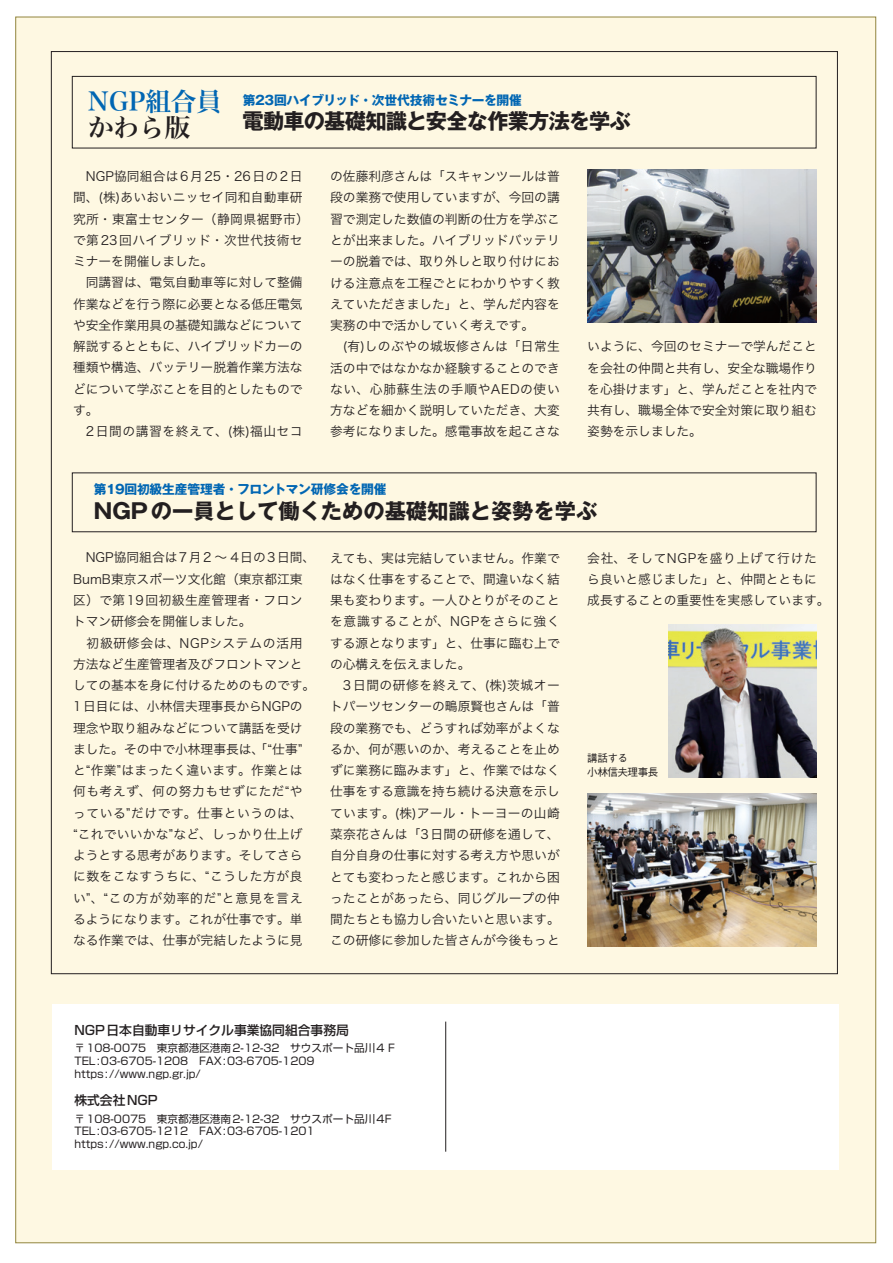
<style>
.page{position:relative;width:893px;height:1263px;background:#fff}
.page>*{position:absolute;margin:0;border:0;box-sizing:border-box;transform-origin:0 0}
.t1{font:25.5px "Hira Min Pro W6";color:#0166b3}
.t2{font:25.5px "Hira Min Pro W6";color:#231f20}
.t3{font:700 21.3px "Gothic MB101 Pro";color:#231f20}
.t4{font:700 21.3px "Gothic MB101 Pro";letter-spacing:-.04em;color:#231f20}
.t5{font:12.75px/21.3px "Hira Kaku Pro W3";color:#231f20}
.t6{font:12.75px/21.3px "Hira Kaku Pro W3";letter-spacing:.02em;color:#231f20}
.t7{font:700 12.75px "Gothic MB101 Pro";letter-spacing:-.02em;color:#0166b3}
.t8{font:500 12.75px "Shin Go Pro";color:#231f20}
.t9{font:12.75px "Hira Kaku Pro W3";letter-spacing:.04em;color:#231f20}
.t10{font:10.65px/12.8px "Shin Go Pro";color:#231f20}
.t11{font:500 10.65px/13.8px "Gothic BBB Pro";letter-spacing:-.05em;color:#231f20}
</style>
<div class="page">
<div style="left:15px;top:17px;width:861px;height:1226px;background:#fef8e2;border:1px solid #92853e"></div>
<div style="left:53px;top:1004px;width:786px;height:165px;background:#fff"></div>
<hr style="left:445px;top:1021px;width:1px;height:131px;background:#231f20">
<svg style="left:72px;top:76px;width:745px;height:73px"></svg>
<svg style="left:72px;top:472px;width:745px;height:60px"></svg>
<img style="left:587px;top:170px;width:230px;height:153px">
<img style="left:668px;top:624px;width:149px;height:153px">
<img style="left:587px;top:793px;width:230px;height:154px">
<h1 class="t1" style="left:88px;top:79px;width:135px">NGP組合員</h1>
<h1 class="t2" style="left:88px;top:105px;width:104px">かわら版</h1>
<p class="t7" style="left:243px;top:89px;width:281px">第23回ハイブリッド・次世代技術セミナーを開催</p>
<h2 class="t4" style="left:243px;top:103px;width:390px">電動車の基礎知識と安全な作業方法を学ぶ</h2>
<p class="t6" style="left:73px;top:165px;width:237px">　NGP協同組合は6月25・26日の2日間、(株)あいおいニッセイ同和自動車研究所・東富士センター（静岡県裾野市）で第23回ハイブリッド・次世代技術セミナーを開催しました。</p>
<p class="t5" style="left:73px;top:271px;width:231px;text-align:justify;text-indent:13px">同講習は、電気自動車等に対して整備作業などを行う際に必要となる低圧電気や安全作業用具の基礎知識などについて解説するとともに、ハイブリッドカーの種類や構造、バッテリー脱着作業方法などについて学ぶことを目的としたものです。</p>
<p class="t9" style="left:86px;top:420px;width:218px">2日間の講習を終えて、(株)福山セコ</p>
<p class="t5" style="left:330px;top:165px;width:231px">の佐藤利彦さんは「スキャンツールは普段の業務で使用していますが、今回の講習で測定した数値の判断の仕方を学ぶことが出来ました。ハイブリッドバッテリーの脱着では、取り外しと取り付けにおける注意点を工程ごとにわかりやすく教えていただきました」と、学んだ内容を実務の中で活かしていく考えです。<br>　(有)しのぶやの城坂修さんは「日常生活の中ではなかなか経験することのできない、心肺蘇生法の手順やAEDの使い方などを細かく説明していただき、大変参考になりました。感電事故を起こさな</p>
<p class="t5" style="left:587px;top:335px;width:231px;text-align:justify">いように、今回のセミナーで学んだことを会社の仲間と共有し、安全な職場作りを心掛けます」と、学んだことを社内で共有し、職場全体で安全対策に取り組む姿勢を示しました。</p>
<p class="t7" style="left:94px;top:479px;width:294px">第19回初級生産管理者・フロントマン研修会を開催</p>
<h2 class="t3" style="left:94px;top:493px;width:505px">NGPの一員として働くための基礎知識と姿勢を学ぶ</h2>
<p class="t5" style="left:73px;top:546px;width:244px">　NGP協同組合は7月2 〜 4日の3日間、<br>BumB東京スポーツ文化館（東京都江東区）で第19回初級生産管理者・フロントマン研修会を開催しました。</p>
<p class="t5" style="left:73px;top:631px;width:244px;text-indent:13px">初級研修会は、NGPシステムの活用方法など生産管理者及びフロントマンとしての基本を身に付けるためのものです。<br>1日目には、小林信夫理事長からNGPの理念や取り組みなどについて講話を受けました。その中で小林理事長は、「“仕事”と“作業”はまったく違います。作業とは何も考えず、何の努力もせずにただ“やっている”だけです。仕事というのは、<br>“これでいいかな”など、しっかり仕上げようとする思考があります。そしてさらに数をこなすうちに、“こうした方が良い”、“この方が効率的だ”と意見を言えるようになります。これが仕事です。単なる作業では、仕事が完結したように見</p>
<p class="t5" style="left:330px;top:546px;width:231px">えても、実は完結していません。作業ではなく仕事をすることで、間違いなく結果も変わります。一人ひとりがそのことを意識することが、NGPをさらに強くする源となります」と、仕事に臨む上での心構えを伝えました。<br>　3日間の研修を終えて、(株)茨城オートパーツセンターの鴫原賢也さんは「普段の業務でも、どうすれば効率がよくなるか、何が悪いのか、考えることを止めずに業務に臨みます」と、作業ではなく仕事をする意識を持ち続ける決意を示しています。(株)アール・トーヨーの山崎菜奈花さんは「3日間の研修を通して、自分自身の仕事に対する考え方や思いがとても変わったと感じます。これから困ったことがあったら、同じグループの仲間たちとも協力し合いたいと思います。この研修に参加した皆さんが今後もっと</p>
<p class="t5" style="left:587px;top:546px;width:244px">会社、そしてNGPを盛り上げて行けたら良いと感じました」と、仲間とともに成長することの重要性を実感しています。</p>
<p class="t11" style="left:587px;top:750px;width:73px">講話する<br>小林信夫理事長</p>
<p class="t8" style="left:74px;top:1020px;width:276px">NGP日本自動車リサイクル事業協同組合事務局</p>
<p class="t10" style="left:74px;top:1041px;width:324px">〒108-0075　東京都港区港南2-12-32　サウスポート品川4Ｆ<br>TEL:03-6705-1208　FAX:03-6705-1209 https://www.ngp.gr.jp/</p>
<p class="t8" style="left:74px;top:1090px;width:85px">株式会社NGP</p>
<p class="t10" style="left:74px;top:1111px;width:318px">〒108-0075　東京都港区港南2-12-32　サウスポート品川4F<br>TEL:03-6705-1212　FAX:03-6705-1201 https://www.ngp.co.jp/</p>
</div>
